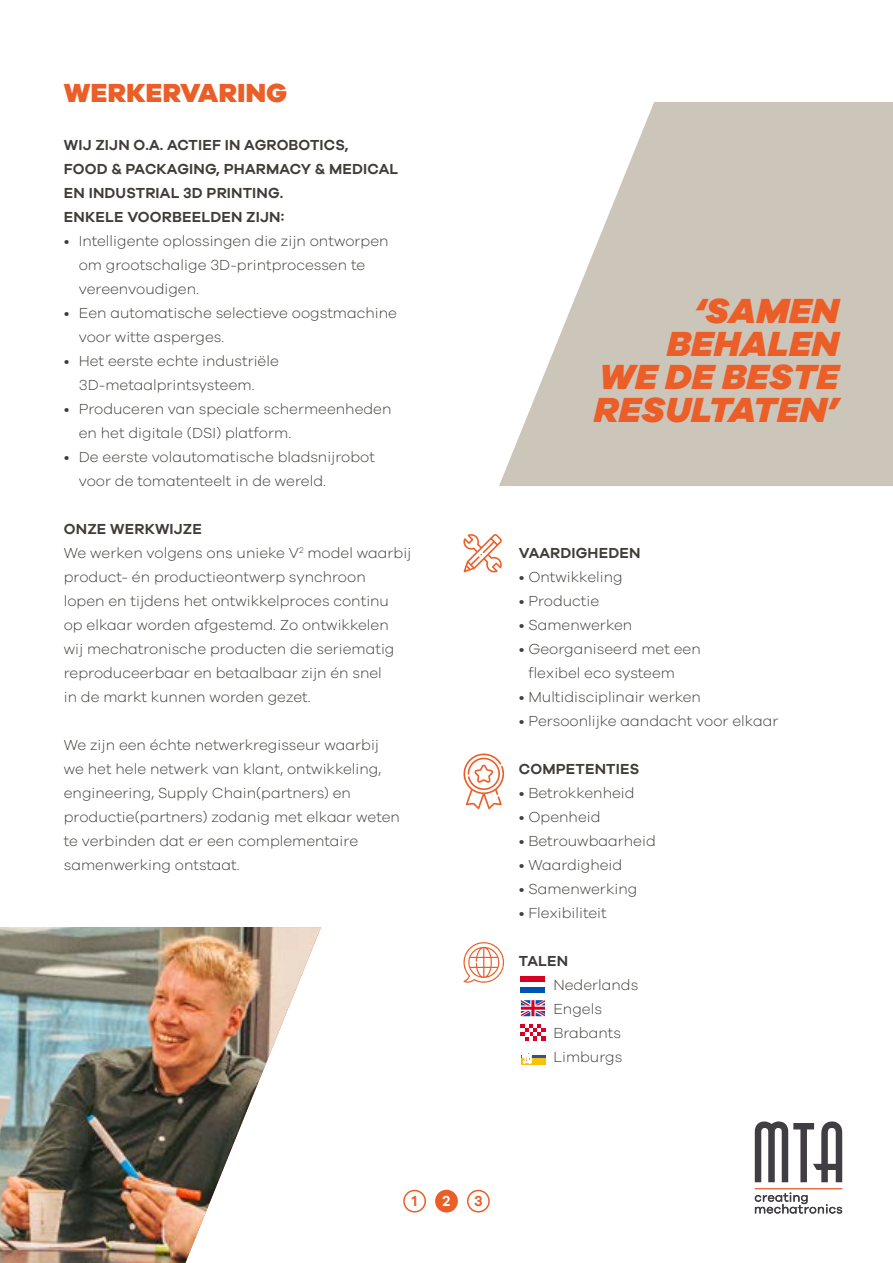
<style>
.page{position:relative;width:893px;height:1263px;background:#fff}
.page>*{position:absolute;margin:0;border:0;box-sizing:border-box;transform-origin:0 0}
.t1{font:italic 800 36px/33px "Galano Grotesque";letter-spacing:.01em;color:#eb5e28;text-align:right}
.t2{font:800 27px "Galano Grotesque";letter-spacing:.01em;color:#eb5e28}
.t3{font:300 15px/24px "Galano Grotesque";color:#403d39}
.t4{font:600 15px/24px "Galano Grotesque";letter-spacing:.01em;color:#403d39}
.t5{font:600 15px "Galano Grotesque";color:#eb5e28}
.t6{font:600 15px "Galano Grotesque";color:#fff}
.s1{font-weight:600}
</style>
<div class="page">
<svg style="left:499px;top:102px;width:394px;height:384px;fill:#ccc5b9"></svg>
<img style="left:0;top:927px;width:321px;height:336px">
<div style="left:403px;top:1190px;width:23px;height:22px;border:2px solid #eb5e28;border-radius:50%"></div>
<div style="left:436px;top:1190px;width:21px;height:22px;background:#eb5e28;border-radius:50%"></div>
<div style="left:435px;top:1190px;width:23px;height:22px;border:2px solid #eb5e28;border-radius:50%"></div>
<div style="left:467px;top:1190px;width:23px;height:22px;border:2px solid #eb5e28;border-radius:50%"></div>
<svg style="left:755px;top:1121px;width:87px;height:61px"></svg>
<svg style="left:755px;top:1192px;width:87px;height:21px"></svg>
<hr style="left:755px;top:1188px;width:87px;height:1px;background:#eb5e28">
<svg style="left:521px;top:1000px;width:24px;height:16px"></svg>
<svg style="left:521px;top:1024px;width:24px;height:16px"></svg>
<div style="left:521px;top:1058px;width:24px;height:6px;background:#f5c40a"></div>
<svg style="left:521px;top:1055px;width:24px;height:3px"></svg>
<svg style="left:522px;top:1051px;width:10px;height:12px"></svg>
<div style="left:521px;top:987px;width:24px;height:5px;background:#0052b5"></div>
<div style="left:521px;top:976px;width:24px;height:5px;background:#d90026"></div>
<svg style="left:463px;top:534px;width:39px;height:38px"></svg>
<svg style="left:463px;top:942px;width:41px;height:41px"></svg>
<svg style="left:463px;top:753px;width:42px;height:56px"></svg>
<h2 class="t2" style="left:64px;top:76px;width:225px">WERKERVARING</h2>
<p class="t4" style="left:64px;top:133px;width:336px">WIJ ZIJN O.A. ACTIEF IN AGROBOTICS,<br>FOOD &amp; PACKAGING, PHARMACY &amp; MEDICAL<br>EN INDUSTRIAL 3D PRINTING.<br>ENKELE VOORBEELDEN ZIJN:</p>
<p class="t3" style="left:79px;top:228px;width:311px;text-indent:-15px">• Intelligente oplossingen die zijn ontworpen om grootschalige 3D-printprocessen te vereenvoudigen.</p>
<p class="t3" style="left:79px;top:300px;width:320px;text-indent:-15px">• Een automatische selectieve oogstmachine voor witte asperges.</p>
<p class="t3" style="left:79px;top:348px;width:202px;text-indent:-15px">• Het eerste echte industriële<br>3D-metaalprintsysteem.</p>
<p class="t3" style="left:79px;top:396px;width:314px;text-indent:-15px">• Produceren van speciale schermeenheden en het digitale (DSI) platform.</p>
<p class="t3" style="left:79px;top:444px;width:298px;text-indent:-15px">• De eerste volautomatische bladsnijrobot voor de tomatenteelt in de wereld.</p>
<p class="t3" style="left:64px;top:516px;width:349px"><span class="s1">ONZE WERKWIJZE<br></span>We werken volgens ons unieke V<sup>2</sup> model waarbij product- én productieontwerp synchroon<br>lopen en tijdens het ontwikkelproces continu op elkaar worden afgestemd. Zo ontwikkelen wij mechatronische producten die seriematig reproduceerbaar en betaalbaar zijn én snel<br>in de markt kunnen worden gezet.</p>
<p class="t3" style="left:64px;top:732px;width:338px">We zijn een échte netwerkregisseur waarbij we het hele netwerk van klant, ontwikkeling, engineering, Supply Chain(partners) en productie(partners) zodanig met elkaar weten te verbinden dat er een complementaire samenwerking ontstaat.</p>
<h1 class="t1" style="left:594px;top:293px;width:247px">‘SAMEN<br>BEHALEN<br>WE DE BESTE<br>RESULTATEN’</h1>
<p class="t4" style="left:519px;top:541px;width:123px">VAARDIGHEDEN</p>
<p class="t3" style="left:519px;top:564px;width:105px">• Ontwikkeling</p>
<p class="t3" style="left:519px;top:588px;width:82px">• Productie</p>
<p class="t3" style="left:519px;top:612px;width:115px">• Samenwerken</p>
<p class="t3" style="left:528px;top:636px;width:174px;text-indent:-10px">• Georganiseerd met een flexibel eco systeem</p>
<p class="t3" style="left:519px;top:684px;width:184px">• Multidisciplinair werken</p>
<p class="t3" style="left:519px;top:708px;width:261px">• Persoonlijke aandacht voor elkaar</p>
<p class="t4" style="left:519px;top:757px;width:122px">COMPETENTIES</p>
<p class="t3" style="left:519px;top:780px;width:117px">• Betrokkenheid</p>
<p class="t3" style="left:519px;top:804px;width:83px">• Openheid</p>
<p class="t3" style="left:519px;top:828px;width:138px">• Betrouwbaarheid</p>
<p class="t3" style="left:519px;top:852px;width:105px">• Waardigheid</p>
<p class="t3" style="left:519px;top:876px;width:120px">• Samenwerking</p>
<p class="t3" style="left:519px;top:900px;width:89px">• Flexibiliteit</p>
<p class="t4" style="left:519px;top:949px;width:51px">TALEN</p>
<p class="t3" style="left:553px;top:972px;width:86px">Nederlands<br>Engels<br>Brabants<br>Limburgs</p>
<p class="t5" style="left:412px;top:1192px;width:7px">1</p>
<p class="t6" style="left:443px;top:1192px;width:9px">2</p>
<p class="t5" style="left:474px;top:1192px;width:10px">3</p>
</div>
